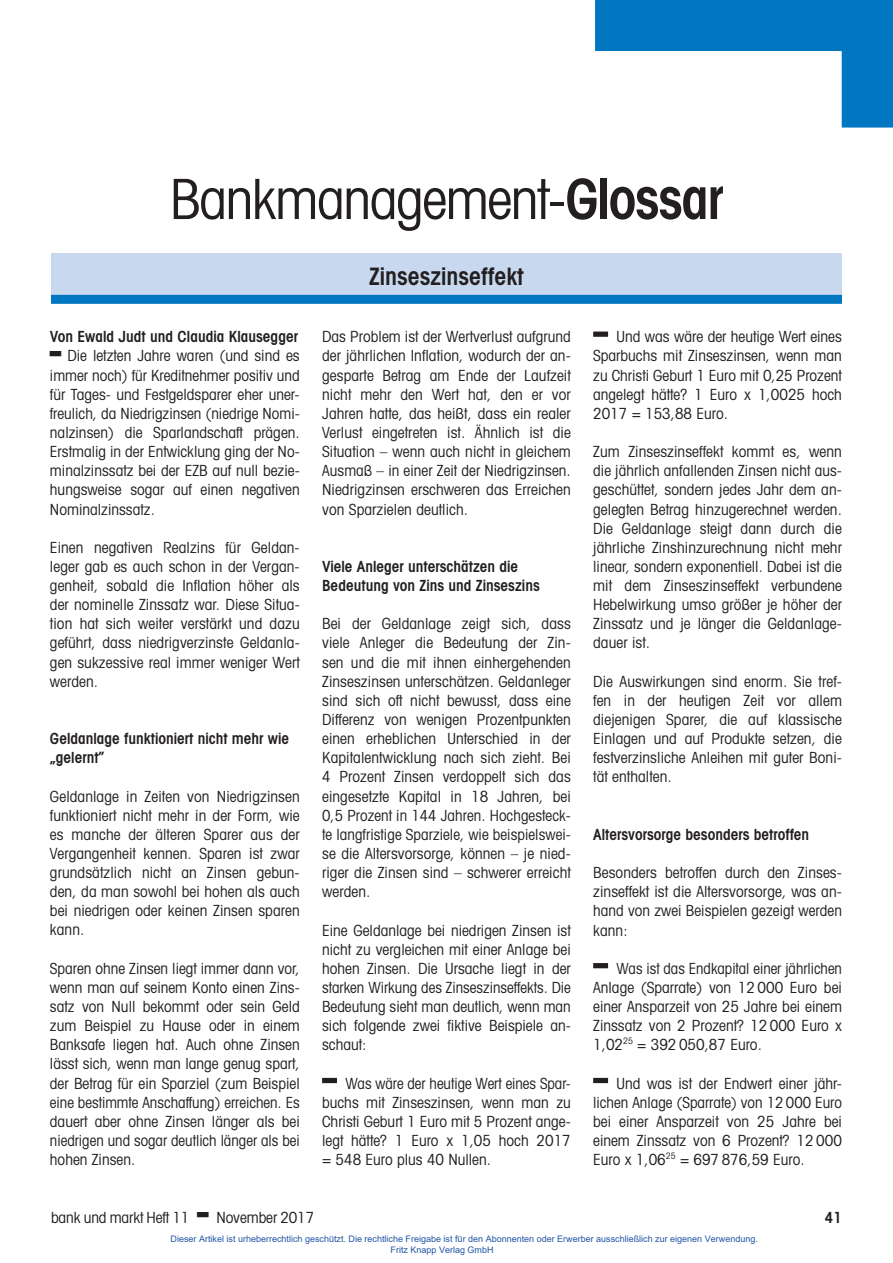
<style>
.page{position:relative;width:893px;height:1263px;background:#fff}
.page>*{position:absolute;margin:0;border:0;box-sizing:border-box;transform-origin:0 0}
.t1{font:condensed 55.5px "Avant Garde";letter-spacing:-.025em;color:#231f20}
.t2{font:600 condensed 24px "Avant Garde";color:#231f20}
.t3{font:condensed 15.3px/19.2px "Avant Garde";color:#231f20;text-align:justify}
.t4{font:600 condensed 15.3px/19.2px "Avant Garde";color:#231f20}
.t5{font:condensed 15.3px/19.2px "Avant Garde";color:#231f20;text-align:justify;scale:.96 1}
.t6{font:9px/10.8px "Arial";color:#2256a6}
.t7{font:5.25px "European Pi One";color:#231f20;scale:2.2 1}
.s1{font-weight:600}
</style>
<div class="page">
<svg style="left:595px;top:0;width:298px;height:128px"></svg>
<div style="left:322px;top:1078px;width:15px;height:5px;background:#231f20"></div>
<div style="left:51px;top:253px;width:791px;height:46px;background:#c7d8ef"></div>
<div style="left:51px;top:295px;width:791px;height:9px;background:#0077c0"></div>
<div style="left:593px;top:332px;width:15px;height:5px;background:#231f20"></div>
<div style="left:593px;top:963px;width:15px;height:5px;background:#231f20"></div>
<div style="left:593px;top:1078px;width:15px;height:5px;background:#231f20"></div>
<h1 class="t1" style="left:170px;top:179px;width:555px">Bankmanagement-<span class="s1">Glossar</span></h1>
<h2 class="t2" style="left:369px;top:267px;width:156px">Zinseszinseffekt</h2>
<p class="t4" style="left:50px;top:329px;width:250px">Von Ewald Judt und Claudia Klausegger</p>
<p class="t7" style="left:50px;top:350px;width:7px">-</p>
<p class="t3" style="left:50px;top:348px;width:251px;text-indent:17px">Die letzten Jahre waren (und sind es immer noch) für Kreditnehmer positiv und für Tages- und Festgeldsparer eher uner&shy;freulich, da Niedrigzinsen (niedrige Nomi&shy;nalzinsen) die Sparlandschaft prägen.<br>Erstmalig in der Entwicklung ging der No&shy;minalzinssatz bei der EZB auf null bezie&shy;hungsweise sogar auf einen negativen Nominalzinssatz.</p>
<p class="t3" style="left:50px;top:539px;width:251px">Einen negativen Realzins für Geldan&shy;leger gab es auch schon in der Vergan&shy;genheit, sobald die Inflation höher als der nominelle Zinssatz war. Diese Situa&shy;tion hat sich weiter verstärkt und dazu geführt, dass niedrigverzinste Geldanla&shy;gen sukzessive real immer weniger Wert werden.</p>
<p class="t4" style="left:50px;top:730px;width:241px">Geldanlage funktioniert nicht mehr wie „gelernt”</p>
<p class="t3" style="left:50px;top:788px;width:251px">Geldanlage in Zeiten von Niedrigzinsen funktioniert nicht mehr in der Form, wie es manche der älteren Sparer aus der Vergangenheit kennen. Sparen ist zwar grundsätzlich nicht an Zinsen gebun&shy;den, da man sowohl bei hohen als auch bei niedrigen oder keinen Zinsen sparen kann.</p>
<p class="t3" style="left:50px;top:960px;width:251px">Sparen ohne Zinsen liegt immer dann vor, wenn man auf seinem Konto einen Zins&shy;satz von Null bekommt oder sein Geld zum Beispiel zu Hause oder in einem Banksafe liegen hat. Auch ohne Zinsen lässt sich, wenn man lange genug spart, der Betrag für ein Sparziel (zum Beispiel eine bestimmte Anschaffung) erreichen. Es dauert aber ohne Zinsen länger als bei niedrigen und sogar deutlich länger als bei hohen Zinsen.</p>
<p class="t3" style="left:322px;top:329px;width:250px">Das Problem ist der Wertverlust aufgrund der jährlichen Inflation, wodurch der an&shy;gesparte Betrag am Ende der Laufzeit nicht mehr den Wert hat, den er vor Jahren hatte, das heißt, dass ein realer Verlust eingetreten ist. Ähnlich ist die Situation – wenn auch nicht in gleichem Ausmaß – in einer Zeit der Niedrigzinsen.<br>Niedrigzinsen erschweren das Erreichen von Sparzielen deutlich.</p>
<p class="t4" style="left:322px;top:558px;width:219px">Viele Anleger unterschätzen die<br>Bedeutung von Zins und Zinseszins</p>
<p class="t3" style="left:322px;top:616px;width:250px">Bei der Geldanlage zeigt sich, dass viele Anleger die Bedeutung der Zin&shy;sen und die mit ihnen einhergehenden Zinses zinsen unterschätzen. Geldanleger sind sich oft nicht bewusst, dass eine Diffe renz von wenigen Prozentpunkten einen erheblichen Unterschied in der Kapital entwicklung nach sich zieht. Bei 4 Prozent Zinsen verdoppelt sich das eingesetzte Kapital in 18 Jahren, bei 0,5 Prozent in 144 Jahren. Hochgesteck&shy;te langfristige Sparziele, wie beispielswei&shy;se die Altersvorsorge, können – je nied&shy;riger die Zinsen sind – schwerer erreicht werden.</p>
<p class="t3" style="left:322px;top:922px;width:250px">Eine Geldanlage bei niedrigen Zinsen ist nicht zu vergleichen mit einer Anlage bei hohen Zinsen. Die Ursache liegt in der starken Wirkung des Zinseszinseffekts. Die Bedeutung sieht man deutlich, wenn man sich folgende zwei fiktive Beispiele an&shy;schaut:</p>
<p class="t3" style="left:322px;top:1075px;width:250px;text-indent:23px">Was wäre der heutige Wert eines Spar&shy;buchs mit Zinseszinsen, wenn man zu Christi Geburt 1 Euro mit 5 Prozent ange&shy;legt hätte? 1 Euro x 1,05 hoch 2017 = 548 Euro plus 40 Nullen.</p>
<p class="t3" style="left:593px;top:329px;width:250px;text-indent:23px">Und was wäre der heutige Wert eines Sparbuchs mit Zinseszinsen, wenn man zu Christi Geburt 1 Euro mit 0,25 Prozent angelegt hätte? 1 Euro x 1,0025 hoch 2017 = 153,88 Euro.</p>
<p class="t3" style="left:593px;top:443px;width:250px">Zum Zinseszinseffekt kommt es, wenn die jährlich anfallenden Zinsen nicht aus&shy;geschüttet, sondern jedes Jahr dem an&shy;gelegten Betrag hinzugerechnet werden.<br>Die Geldanlage steigt dann durch die jährliche Zinshinzurechnung nicht mehr linear, sondern exponentiell. Dabei ist die mit dem Zinseszinseffekt verbundene Hebelwirkung umso größer je höher der Zinssatz und je länger die Geldanlage&shy;dauer ist.</p>
<p class="t3" style="left:593px;top:673px;width:250px">Die Auswirkungen sind enorm. Sie tref&shy;fen in der heutigen Zeit vor allem die jenigen Sparer, die auf klassische Ein lagen und auf Produkte setzen, die festverzinsliche Anleihen mit guter Boni&shy;tät enthalten.</p>
<p class="t4" style="left:593px;top:826px;width:218px">Altersvorsorge besonders betroffen</p>
<p class="t3" style="left:593px;top:864px;width:250px">Besonders betroffen durch den Zinses&shy;zinseffekt ist die Altersvorsorge, was an&shy;hand von zwei Beispielen gezeigt werden kann:</p>
<p class="t5" style="left:593px;top:960px;width:261px;text-indent:23px">Was ist das Endkapital einer jährlichen Anlage (Sparrate) von 12 000 Euro bei einer Ansparzeit von 25 Jahre bei einem Zinssatz von 2 Prozent? 12 000 Euro x 1,02<sup>25</sup> = 392 050,87 Euro.</p>
<p class="t3" style="left:593px;top:1075px;width:250px;text-indent:23px">Und was ist der Endwert einer jähr&shy;lichen Anlage (Sparrate) von 12 000 Euro bei einer Ansparzeit von 25 Jahre bei einem Zinssatz von 6 Prozent? 12 000<br>Euro x 1,06<sup>25</sup> = 697 876,59 Euro.</p>
<p class="t3" style="left:51px;top:1209px;width:140px">bank und markt Heft 11</p>
<p class="t7" style="left:197px;top:1211px;width:7px">-</p>
<p class="t3" style="left:216px;top:1209px;width:99px">November 2017</p>
<p class="t4" style="left:825px;top:1209px;width:19px">41</p>
<p class="t6" style="left:391px;top:1233px;width:369px;text-indent:-220px">Dieser Artikel ist urheberrechtlich geschützt. Die rechtliche Freigabe ist für den Abonnenten oder Erwerber ausschließlich zur eigenen Verwendung.<br>Fritz Knapp Verlag GmbH</p>
</div>
